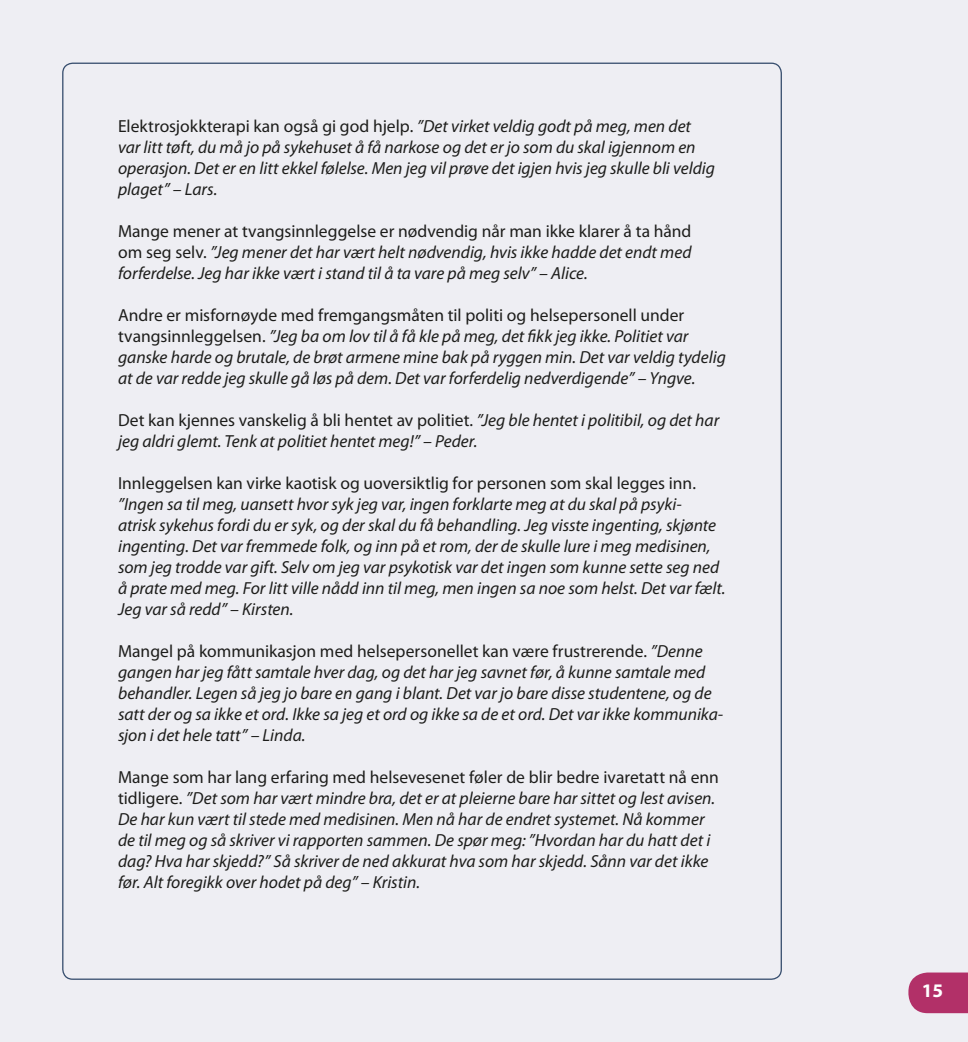
<style>
.page{position:relative;width:968px;height:1042px;background:#fff}
.page>*{position:absolute;margin:0;border:0;box-sizing:border-box;transform-origin:0 0}
.t1{font:700 19.25px "Myriad Pro";color:#fff}
.t2{font:italic 17.5px/21px "Myriad Pro";color:#1d1d1b}
.t3{font:17.5px "Myriad Pro";color:#1d1d1b}
.s1{font-style:normal}
</style>
<div class="page">
<div style="left:0;top:0;width:967px;height:1042px;background:#eeeef3"></div>
<svg style="left:908px;top:972px;width:59px;height:41px;background:#b63f73"></svg>
<p class="t2" style="left:118px;top:115px;width:598px"><span class="s1">Elektrosjokkterapi kan også gi god hjelp.</span> ”Det virket veldig godt på meg, men det var litt tøft, du må jo på sykehuset å få narkose og det er jo som du skal igjennom en operasjon. Det er en litt ekkel følelse. Men jeg vil prøve det igjen hvis jeg skulle bli veldig plaget” – Lars.</p>
<p class="t2" style="left:118px;top:220px;width:575px;text-align:justify"><span class="s1">Mange mener at tvangsinnleggelse er nødvendig når man ikke klarer å ta hånd om seg selv.</span> ”Jeg mener det har vært helt nødvendig, hvis ikke hadde det endt med forferdelse. Jeg har ikke vært i stand til å ta vare på meg selv” – Alice.</p>
<p class="t2" style="left:118px;top:304px;width:609px"><span class="s1">Andre er misfornøyde med fremgangsmåten til politi og helsepersonell under tvangsinnleggelsen.</span> ”Jeg ba om lov til å få kle på meg, det fikk jeg ikke. Politiet var ganske harde og brutale, de brøt armene mine bak på ryggen min. Det var veldig tydelig at de var redde jeg skulle gå løs på dem. Det var forferdelig nedverdigende” – Yngve.</p>
<p class="t2" style="left:118px;top:409px;width:602px"><span class="s1">Det kan kjennes vanskelig å bli hentet av politiet.</span> ”Jeg ble hentet i politibil, og det har jeg aldri glemt. Tenk at politiet hentet meg!” – Peder.</p>
<p class="t3" style="left:118px;top:472px;width:579px">Innleggelsen kan virke kaotisk og uoversiktlig for personen som skal legges inn.</p>
<p class="t2" style="left:118px;top:493px;width:609px">”Ingen sa til meg, uansett hvor syk jeg var, ingen forklarte meg at du skal på psyki-<br>atrisk sykehus fordi du er syk, og der skal du få behandling. Jeg visste ingenting, skjønte ingenting. Det var fremmede folk, og inn på et rom, der de skulle lure i meg medisinen, som jeg trodde var gift. Selv om jeg var psykotisk var det ingen som kunne sette seg ned å prate med meg. For litt ville nådd inn til meg, men ingen sa noe som helst. Det var fælt.<br>Jeg var så redd” – Kirsten.</p>
<p class="t2" style="left:118px;top:640px;width:606px"><span class="s1">Mangel på kommunikasjon med helsepersonellet kan være frustrerende.</span> ”Denne gangen har jeg fått samtale hver dag, og det har jeg savnet før, å kunne samtale med behandler. Legen så jeg jo bare en gang i blant. Det var jo bare disse studentene, og de satt der og sa ikke et ord. Ikke sa jeg et ord og ikke sa de et ord. Det var ikke kommunika&shy;sjon i det hele tatt” – Linda.</p>
<p class="t2" style="left:118px;top:766px;width:602px"><span class="s1">Mange som har lang erfaring med helsevesenet føler de blir bedre ivaretatt nå enn tidligere.</span> ”Det som har vært mindre bra, det er at pleierne bare har sittet og lest avisen.<br>De har kun vært til stede med medisinen. Men nå har de endret systemet. Nå kommer de til meg og så skriver vi rapporten sammen. De spør meg: ”Hvordan har du hatt det i dag? Hva har skjedd?” Så skriver de ned akkurat hva som har skjedd. Sånn var det ikke før. Alt foregikk over hodet på deg” – Kristin.</p>
<p class="t1" style="left:921px;top:978px;width:23px">15</p>
</div>
